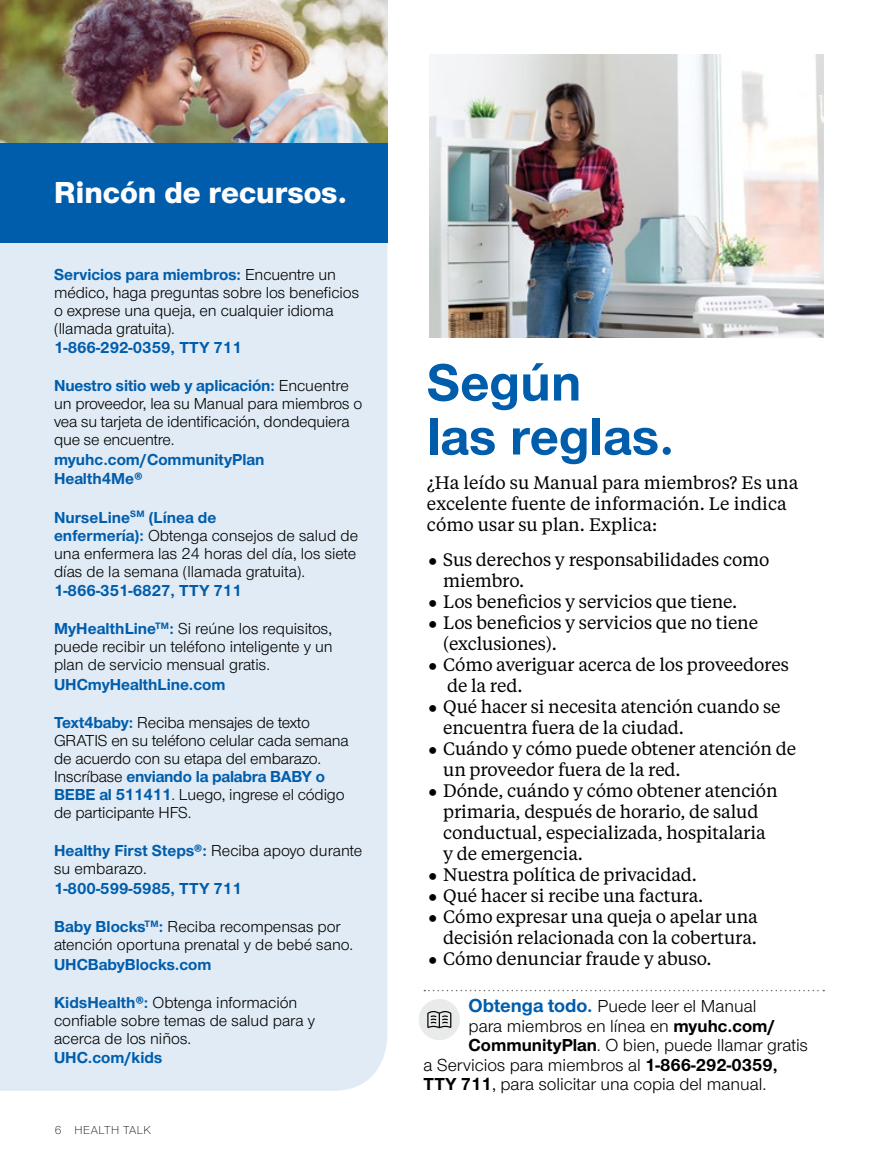
<style>
.page{position:relative;width:878px;height:1161px;background:#fff}
.page>*{position:absolute;margin:0;border:0;box-sizing:border-box;transform-origin:0 0}
.t1{font:700 54px/54px "UHC Sans";color:#005dac}
.t2{font:800 31.5px "UHC Sans";color:#fff}
.t3{font:18px/21px "UHC Serif Text";letter-spacing:-.01em;color:#000}
.t4{font:18px "UHC Sans";color:#000}
.t5{font:16.5px/18px "UHC Sans";letter-spacing:-.005em;color:#000}
.t6{font:700 16.5px/19.5px "UHC Sans";color:#005dac}
.t7{font:300 12px "UHC Sans";letter-spacing:.04em;color:#000}
.s1{font-weight:700;color:#005dac}
.s2{font-weight:700;font-size:19.5px;color:#005dac}
.s3{font-weight:700}
</style>
<div class="page">
<div style="left:0;top:243px;width:387px;height:848px;background:#e1ebf5"></div>
<div style="left:0;top:142px;width:387px;height:101px;background:#005dac"></div>
<img style="left:0;top:0;width:387px;height:142px">
<svg style="left:424px;top:990px;width:400px;height:1px"></svg>
<div style="left:418px;top:999px;width:42px;height:41px;background:#e9eaea;border-radius:50%"></div>
<svg style="left:427px;top:1011px;width:24px;height:17px"></svg>
<img style="left:430px;top:54px;width:394px;height:284px">
<h2 class="t2" style="left:54px;top:171px;width:294px">Rincón de recursos.</h2>
<p class="t5" style="left:54px;top:264px;width:306px"><span class="s1">Servicios para miembros:</span> Encuentre un médico, haga preguntas sobre los beneficios o exprese una queja, en cualquier idioma (llamada gratuita).</p>
<p class="t6" style="left:54px;top:337px;width:189px">1-866-292-0359, TTY 711</p>
<p class="t5" style="left:54px;top:376px;width:310px"><span class="s1">Nuestro sitio web y aplicación:</span> Encuentre un proveedor, lea su Manual para miembros o vea su tarjeta de identificación, dondequiera que se encuentre.</p>
<p class="t6" style="left:54px;top:449px;width:212px">myuhc.com/CommunityPlan<br>Health4Me®</p>
<p class="t5" style="left:54px;top:508px;width:305px"><span class="s1">NurseLine</span><sup>SM</sup> <span class="s1">(Línea de<br>enfermería):</span> Obtenga consejos de salud de una enfermera las 24 horas del día, los siete días de la semana (llamada gratuita).</p>
<p class="t6" style="left:54px;top:580px;width:189px">1-866-351-6827, TTY 711</p>
<p class="t5" style="left:54px;top:619px;width:280px;text-align:justify"><span class="s1">MyHealthLine</span><sup>TM</sup><span class="s1">:</span> Si reúne los requisitos, puede recibir un teléfono inteligente y un plan de servicio mensual gratis.</p>
<p class="t6" style="left:54px;top:674px;width:173px">UHCmyHealthLine.com</p>
<p class="t5" style="left:54px;top:713px;width:296px"><span class="s1">Text4baby:</span> Reciba mensajes de texto GRATIS en su teléfono celular cada semana de acuerdo con su etapa del embarazo.<br>Inscríbase <span class="s1">enviando la palabra BABY o BEBE al 511411</span>. Luego, ingrese el código de participante HFS.</p>
<p class="t5" style="left:54px;top:841px;width:310px"><span class="s1">Healthy First Steps®:</span> Reciba apoyo durante su embarazo.</p>
<p class="t6" style="left:54px;top:878px;width:189px">1-800-599-5985, TTY 711</p>
<p class="t5" style="left:54px;top:917px;width:301px"><span class="s1">Baby Blocks</span><sup>TM</sup><span class="s1">:</span> Reciba recompensas por atención oportuna prenatal y de bebé sano.</p>
<p class="t6" style="left:54px;top:954px;width:159px">UHCBabyBlocks.com</p>
<p class="t5" style="left:54px;top:993px;width:262px"><span class="s1">KidsHealth®:</span> Obtenga información confiable sobre temas de salud para y acerca de los niños.</p>
<p class="t6" style="left:54px;top:1047px;width:110px">UHC.com/kids</p>
<p class="t7" style="left:55px;top:1122px;width:98px">6 HEALTH TALK</p>
<h1 class="t1" style="left:427px;top:354px;width:249px">Según<br>las reglas.</h1>
<p class="t3" style="left:427px;top:471px;width:373px">¿Ha leído su Manual para miembros? Es una excelente fuente de información. Le indica cómo usar su plan. Explica:</p>
<p class="t3" style="left:443px;top:548px;width:354px">Sus derechos y responsabilidades como miembro.<br>Los beneficios y servicios que tiene.<br>Los beneficios y servicios que no tiene (exclusiones).<br>Cómo averiguar acerca de los proveedores de la red.<br>Qué hacer si necesita atención cuando se encuentra fuera de la ciudad.<br>Cuándo y cómo puede obtener atención de un proveedor fuera de la red.<br>Dónde, cuándo y cómo obtener atención primaria, después de horario, de salud conductual, especializada, hospitalaria<br>y de emergencia.<br>Nuestra política de privacidad.<br>Qué hacer si recibe una factura.<br>Cómo expresar una queja o apelar una decisión relacionada con la cobertura.<br>Cómo denunciar fraude y abuso.</p>
<p class="t4" style="left:468px;top:995px;width:289px"><span class="s2">Obtenga todo.</span> Puede leer el Manual</p>
<p class="t4" style="left:468px;top:1014px;width:308px">para miembros en línea en <span class="s3">myuhc.com/</span></p>
<p class="t4" style="left:468px;top:1034px;width:341px"><span class="s3">CommunityPlan</span>. O bien, puede llamar gratis</p>
<p class="t4" style="left:423px;top:1053px;width:356px">a Servicios para miembros al <span class="s3">1-866-292-0359,</span></p>
<p class="t4" style="left:423px;top:1073px;width:344px"><span class="s3">TTY 711</span>, para solicitar una copia del manual.</p>
</div>
